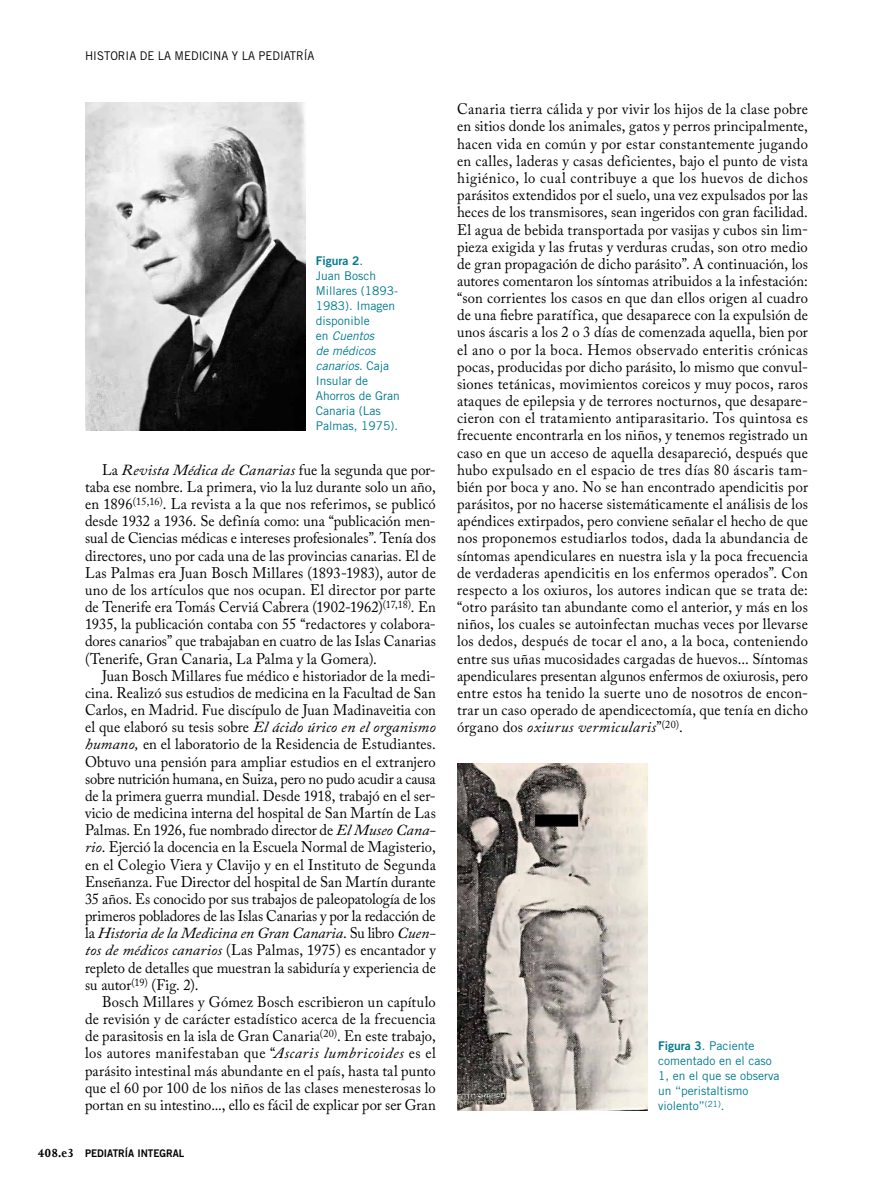
<style>
.page{position:relative;width:893px;height:1191px;background:#fff}
.page>*{position:absolute;margin:0;border:0;box-sizing:border-box;transform-origin:0 0}
.t1{font:15.3px/17.1px "Adobe Caslon Pro";letter-spacing:.005em;color:#000;text-align:justify;scale:.95 1}
.t2{font:12px/15px "Trade Gothic";color:#007a8c}
.t3{font:12px "Trade Gothic";color:#000;scale:.95 1}
.t4{font:12px "Trade Gothic Bold Two";color:#007a8c}
.t5{font:10.5px "Trade Gothic Bold Two";color:#000;scale:.95 1}
.s1{font-family:"Trade Gothic"}
.s2{font-style:italic}
.s3{font-family:"Joanna MT Std";font-weight:700;font-size:13.5px}
.s4{font-family:"Trade Gothic Bold Two"}
</style>
<div class="page">
<img style="left:85px;top:103px;width:220px;height:327px">
<img style="left:457px;top:763px;width:190px;height:347px">
<p class="t3" style="left:85px;top:49px;width:243px">Historia de la Medicina y la Pediatría</p>
<p class="t4" style="left:316px;top:254px;width:49px">Figura 2<span class="s1">.</span></p>
<p class="t2" style="left:316px;top:268px;width:85px">Juan Bosch<br>Millares (1893-<br>1983). Imagen disponible<br>en <span class="s2">Cuentos<br>de médicos canarios</span>. Caja<br>Insular de<br>Ahorros de Gran<br>Canaria (Las<br>Palmas, 1975).</p>
<p class="t1" style="left:85px;top:461px;width:371px;text-indent:17px">La <span class="s2">Revista Médica de Canarias</span> fue la segunda que por&shy;taba ese nombre. La primera, vio la luz durante solo un año, en 1896<sup>(15,16)</sup>. La revista a la que nos referimos, se publicó desde 1932 a 1936. Se definía como: una “publicación men&shy;sual de Ciencias médicas e intereses profesionales”. Tenía dos directores, uno por cada una de las provincias canarias. El de Las Palmas era Juan Bosch Millares (1893-1983), autor de uno de los artículos que nos ocupan. El director por parte de Tenerife era Tomás Cerviá Cabrera (1902-1962)<sup>(17,18)</sup>. En 1935, la publicación contaba con 55 “redactores y colabora&shy;dores canarios” que trabajaban en cuatro de las Islas Canarias (Tenerife, Gran Canaria, La Palma y la Gomera).</p>
<p class="t1" style="left:85px;top:667px;width:371px;text-indent:17px">Juan Bosch Millares fue médico e historiador de la medi&shy;cina. Realizó sus estudios de medicina en la Facultad de San Carlos, en Madrid. Fue discípulo de Juan Madinaveitia con el que elaboró su tesis sobre <span class="s2">El ácido úrico en el organismo humano,</span> en el laboratorio de la Residencia de Estudiantes.<br>Obtuvo una pensión para ampliar estudios en el extranjero sobre nutrición humana, en Suiza, pero no pudo acudir a causa de la primera guerra mundial. Desde 1918, trabajó en el ser&shy;vicio de medicina interna del hospital de San Martín de Las Palmas. En 1926, fue nombrado director de <span class="s2">El Museo Cana&shy;rio</span>. Ejerció la docencia en la Escuela Normal de Magisterio, en el Colegio Viera y Clavijo y en el Instituto de Segunda Enseñanza. Fue Director del hospital de San Martín durante 35 años. Es conocido por sus trabajos de paleopatología de los primeros pobladores de las Islas Canarias y por la redacción de la <span class="s2">Historia de la Medicina en Gran Canaria</span>. Su libro <span class="s2">Cuen&shy;tos de médicos canarios</span> (Las Palmas, 1975) es encantador y repleto de detalles que muestran la sabiduría y experiencia de su autor<sup>(19)</sup> (Fig. 2).</p>
<p class="t1" style="left:85px;top:993px;width:371px;text-indent:17px">Bosch Millares y Gómez Bosch escribieron un capítulo de revisión y de carácter estadístico acerca de la frecuencia de parasitosis en la isla de Gran Canaria<sup>(20)</sup>. En este trabajo, los autores manifestaban que “<span class="s2">Ascaris lumbricoides</span> es el parásito intestinal más abundante en el país, hasta tal punto que el 60 por 100 de los niños de las clases menesterosas lo portan en su intestino..., ello es fácil de explicar por ser Gran</p>
<p class="t5" style="left:38px;top:1146px;width:156px"><span class="s3">408.e3</span> PEDIATRÍA INTEGRAL</p>
<p class="t1" style="left:457px;top:100px;width:371px">Canaria tierra cálida y por vivir los hijos de la clase pobre en sitios donde los animales, gatos y perros principalmente, hacen vida en común y por estar constantemente jugando en calles, laderas y casas deficientes, bajo el punto de vista higiénico, lo cual contribuye a que los huevos de dichos parásitos extendidos por el suelo, una vez expulsados por las heces de los transmisores, sean ingeridos con gran facilidad.<br>El agua de bebida transportada por vasijas y cubos sin lim&shy;pieza exigida y las frutas y verduras crudas, son otro medio de gran propagación de dicho parásito”. A continuación, los autores comentaron los síntomas atribuidos a la infestación: “son corrientes los casos en que dan ellos origen al cuadro de una fiebre paratífica, que desaparece con la expulsión de unos áscaris a los 2 o 3 días de comenzada aquella, bien por el ano o por la boca. Hemos observado enteritis crónicas pocas, producidas por dicho parásito, lo mismo que convul&shy;siones tetánicas, movimientos coreicos y muy pocos, raros ataques de epilepsia y de terrores nocturnos, que desapare&shy;cieron con el tratamiento antiparasitario. Tos quintosa es frecuente encontrarla en los niños, y tenemos registrado un caso en que un acceso de aquella desapareció, después que hubo expulsado en el espacio de tres días 80 áscaris tam&shy;bién por boca y ano. No se han encontrado apendicitis por parásitos, por no hacerse sistemáticamente el análisis de los apéndices extirpados, pero conviene señalar el hecho de que nos proponemos estudiarlos todos, dada la abundancia de síntomas apendiculares en nuestra isla y la poca frecuencia de verdaderas apendicitis en los enfermos operados”. Con respecto a los oxiuros, los autores indican que se trata de: “otro parásito tan abundante como el anterior, y más en los niños, los cuales se autoinfectan muchas veces por llevarse los dedos, después de tocar el ano, a la boca, conteniendo entre sus uñas mucosidades cargadas de huevos... Síntomas apendiculares presentan algunos enfermos de oxiurosis, pero entre estos ha tenido la suerte uno de nosotros de encon&shy;trar un caso operado de apendicectomía, que tenía en dicho órgano dos <span class="s2">oxiurus vermicularis</span>”<sup>(20)</sup>.</p>
<p class="t2" style="left:658px;top:1038px;width:123px"><span class="s4">Figura 3</span>. Paciente comentado en el caso<br>1, en el que se observa un “peristaltismo violento”<sup>(21)</sup>.</p>
</div>
